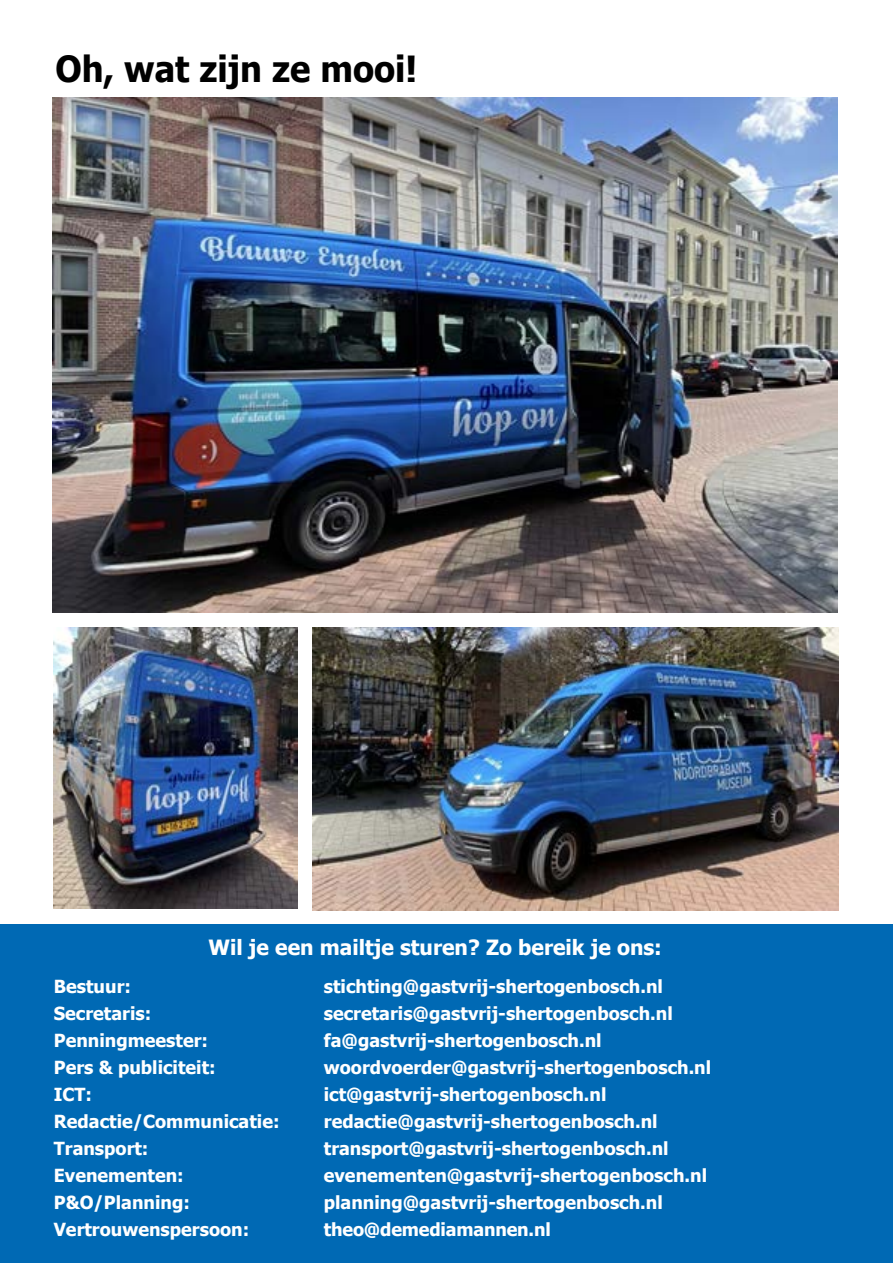
<style>
.page{position:relative;width:893px;height:1263px;background:#fff}
.page>*{position:absolute;margin:0;border:0;box-sizing:border-box;transform-origin:0 0}
.t1{font:700 36px "Tahoma";color:#000;scale:.95 1}
.t2{font:700 21px "Tahoma";color:#fff}
.t3{font:700 18px "Tahoma";color:#fff}
</style>
<div class="page">
<div style="left:0;top:924px;width:893px;height:339px;background:#0069b4"></div>
<img style="left:52px;top:98px;width:785px;height:515px">
<img style="left:54px;top:628px;width:244px;height:281px">
<img style="left:313px;top:628px;width:526px;height:282px">
<h1 class="t1" style="left:55px;top:54px;width:382px">Oh, wat zijn ze mooi!</h1>
<p class="t2" style="left:209px;top:939px;width:455px">Wil je een mailtje sturen? Zo bereik je ons:</p>
<p class="t3" style="left:54px;top:979px;width:79px">Bestuur:</p>
<p class="t3" style="left:324px;top:979px;width:341px">stichting@gastvrij-shertogenbosch.nl</p>
<p class="t3" style="left:54px;top:1006px;width:99px">Secretaris:</p>
<p class="t3" style="left:324px;top:1006px;width:350px">secretaris@gastvrij-shertogenbosch.nl</p>
<p class="t3" style="left:54px;top:1033px;width:156px">Penningmeester:</p>
<p class="t3" style="left:324px;top:1033px;width:279px">fa@gastvrij-shertogenbosch.nl</p>
<p class="t3" style="left:54px;top:1060px;width:163px">Pers &amp; publiciteit:</p>
<p class="t3" style="left:324px;top:1060px;width:389px">woordvoerder@gastvrij-shertogenbosch.nl</p>
<p class="t3" style="left:54px;top:1087px;width:40px">ICT:</p>
<p class="t3" style="left:324px;top:1087px;width:284px">ict@gastvrij-shertogenbosch.nl</p>
<p class="t3" style="left:54px;top:1114px;width:227px">Redactie/Communicatie:</p>
<p class="t3" style="left:324px;top:1114px;width:335px">redactie@gastvrij-shertogenbosch.nl</p>
<p class="t3" style="left:54px;top:1141px;width:96px">Transport:</p>
<p class="t3" style="left:324px;top:1141px;width:346px">transport@gastvrij-shertogenbosch.nl</p>
<p class="t3" style="left:54px;top:1168px;width:131px">Evenementen :</p>
<p class="t3" style="left:324px;top:1168px;width:385px">evenementen@gastvrij-shertogenbosch.nl</p>
<p class="t3" style="left:54px;top:1195px;width:138px">P&amp;O/Planning:</p>
<p class="t3" style="left:324px;top:1195px;width:341px">planning@gastvrij-shertogenbosch.nl</p>
<p class="t3" style="left:54px;top:1222px;width:197px">Vertrouwenspersoon:</p>
<p class="t3" style="left:324px;top:1222px;width:228px">theo@demediamannen.nl</p>
</div>
